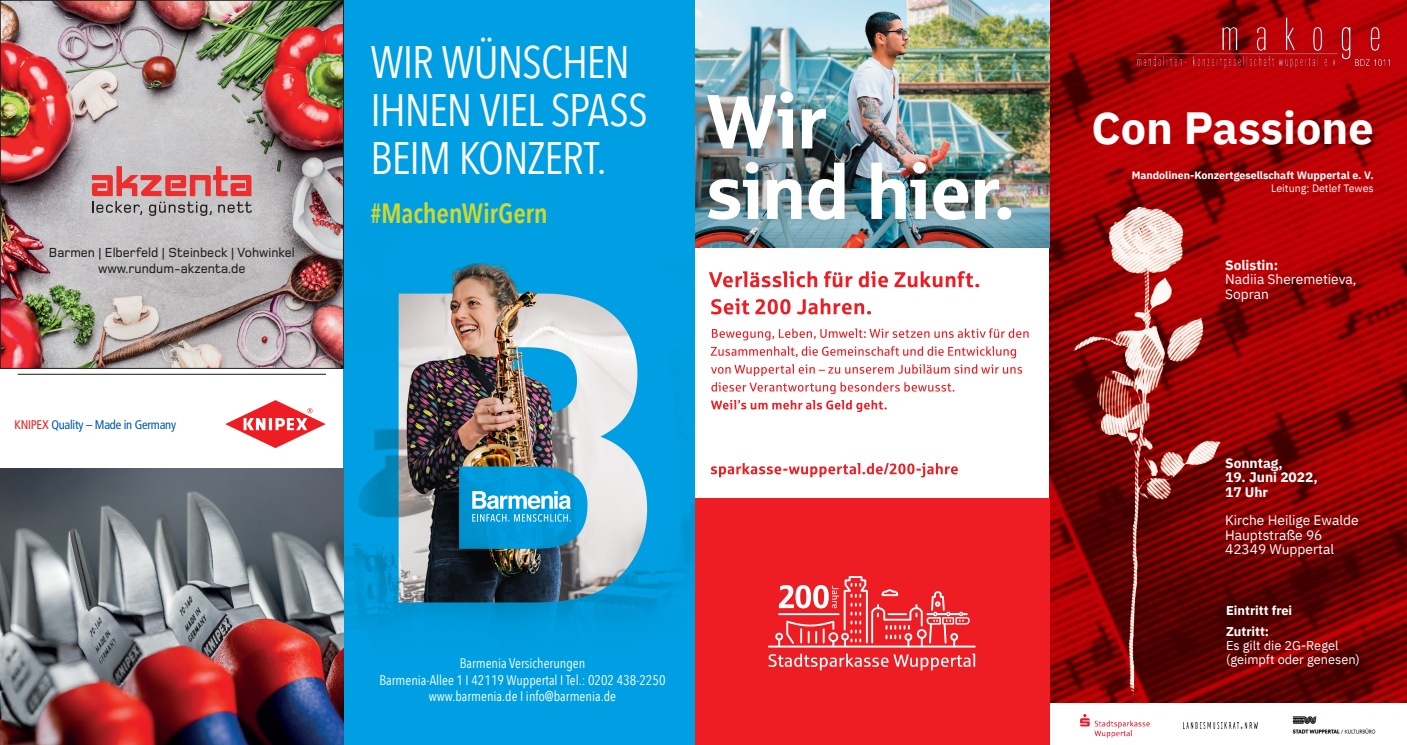
<style>
.page{position:relative;width:1407px;height:745px;background:#fff}
.page>*{position:absolute;margin:0;border:0;box-sizing:border-box;transform-origin:0 0}
.t1{font:45.38px/48px "Avenir Next Condensed";letter-spacing:-.025em;color:#fff}
.t2{font:700 45px "IBM Plex Sans";color:#fff}
.t3{font:600 27.75px "Avenir Next Condensed";letter-spacing:-.01em;color:#cfd82d}
.t4{font:13.88px/16.4px "Avenir Next Condensed";color:#fff;text-align:center}
.t5{font:13.75px/14.4px "IBM Plex Sans";color:#fff}
.t6{font:700 13.75px/14.4px "IBM Plex Sans";color:#fff}
.t7{font:500 13.62px/16.1px "Foundry Monoline";color:#231f20;text-align:center;scale:.96 1}
.t8{font:12.75px/13.9px "IBM Plex Sans";color:#fff}
.t9{font:700 12.75px/20.9px "IBM Plex Sans";color:#fff}
.t10{font:condensed 12.5px "Frutiger LT Com";letter-spacing:-.02em;color:#015aaa}
.t11{font:700 10.62px "IBM Plex Sans";color:#fff}
.t12{font:10.62px "IBM Plex Sans";color:#fff}
.s1{color:#ee1d23}
</style>
<div class="page">
<img style="left:1049px;top:0;width:358px;height:702px">
<img style="left:1128px;top:9px;width:270px;height:67px">
<img style="left:1081px;top:714px;width:68px;height:22px">
<img style="left:1292px;top:716px;width:83px;height:18px">
<img style="left:1183px;top:722px;width:75px;height:6px">
<hr style="left:18px;top:374px;width:308px;height:1px;background:#181715">
<img style="left:694px;top:0;width:355px;height:133px">
<div style="left:694px;top:497px;width:355px;height:247px;background:#ee1d23"></div>
<svg style="left:768px;top:576px;width:207px;height:94px"></svg>
<div style="left:694px;top:133px;width:355px;height:127px;background:#231f20;opacity:.36"></div>
<img style="left:708px;top:162px;width:303px;height:58px">
<div style="left:694px;top:63px;width:170px;height:125px;background:#231f20;opacity:.36"></div>
<img style="left:707px;top:91px;width:119px;height:57px">
<svg style="left:711px;top:382px;width:243px;height:30px"></svg>
<svg style="left:711px;top:364px;width:311px;height:12px"></svg>
<svg style="left:711px;top:346px;width:305px;height:12px"></svg>
<svg style="left:712px;top:328px;width:316px;height:12px"></svg>
<svg style="left:711px;top:298px;width:160px;height:16px"></svg>
<svg style="left:709px;top:271px;width:270px;height:16px"></svg>
<svg style="left:711px;top:463px;width:247px;height:14px"></svg>
<img style="left:344px;top:0;width:350px;height:744px">
<svg style="left:472px;top:490px;width:99px;height:31px"></svg>
<img style="left:0;top:468px;width:344px;height:276px">
<svg style="left:225px;top:400px;width:101px;height:48px"></svg>
<img style="left:2px;top:2px;width:340px;height:364px">
<div style="left:0;top:0;width:344px;height:368px;border:1px solid #231f20"></div>
<svg style="left:92px;top:166px;width:160px;height:50px;background:#c78f90"></svg>
<p class="t7" style="left:49px;top:244px;width:258px">Barmen | Elberfeld | Steinbeck | Vohwinkel www.rundum-akzenta.de</p>
<p class="t10" style="left:14px;top:417px;width:163px"><span class="s1">KNIPEX</span> Quality – Made in Germany</p>
<h1 class="t1" style="left:370px;top:36px;width:279px">WIR WÜNSCHEN<br>IHNEN VIEL SPASS<br>BEIM KONZERT.</h1>
<h3 class="t3" style="left:370px;top:189px;width:179px">#MachenWirGern</h3>
<p class="t4" style="left:379px;top:654px;width:288px">Barmenia Versicherungen<br>Barmenia-Allee 1 I 42119 Wuppertal I Tel.: 0202 438-2250 www.barmenia.de I info@barmenia.de</p>
<h2 class="t2" style="left:1091px;top:109px;width:284px">Con Passione</h2>
<p class="t11" style="left:1131px;top:171px;width:243px">Mandolinen-Konzertgesellschaft Wuppertal e. V.</p>
<p class="t12" style="left:1271px;top:183px;width:104px">Leitung: Detlef Tewes</p>
<p class="t6" style="left:1225px;top:258px;width:55px">Solistin:</p>
<p class="t5" style="left:1225px;top:273px;width:133px">Nadiia Sheremetieva,<br>Sopran</p>
<p class="t6" style="left:1225px;top:456px;width:59px">Sonntag,</p>
<p class="t6" style="left:1225px;top:471px;width:94px">19. Juni 2022,<br>17 Uhr</p>
<p class="t5" style="left:1225px;top:514px;width:135px">Kirche Heilige Ewalde<br>Hauptstraße 96<br>42349 Wuppertal</p>
<p class="t9" style="left:1226px;top:600px;width:68px">Eintritt frei<br>Zutritt:</p>
<p class="t8" style="left:1226px;top:639px;width:135px">Es gilt die 2G-Regel (geimpft oder genesen)</p>
</div>
